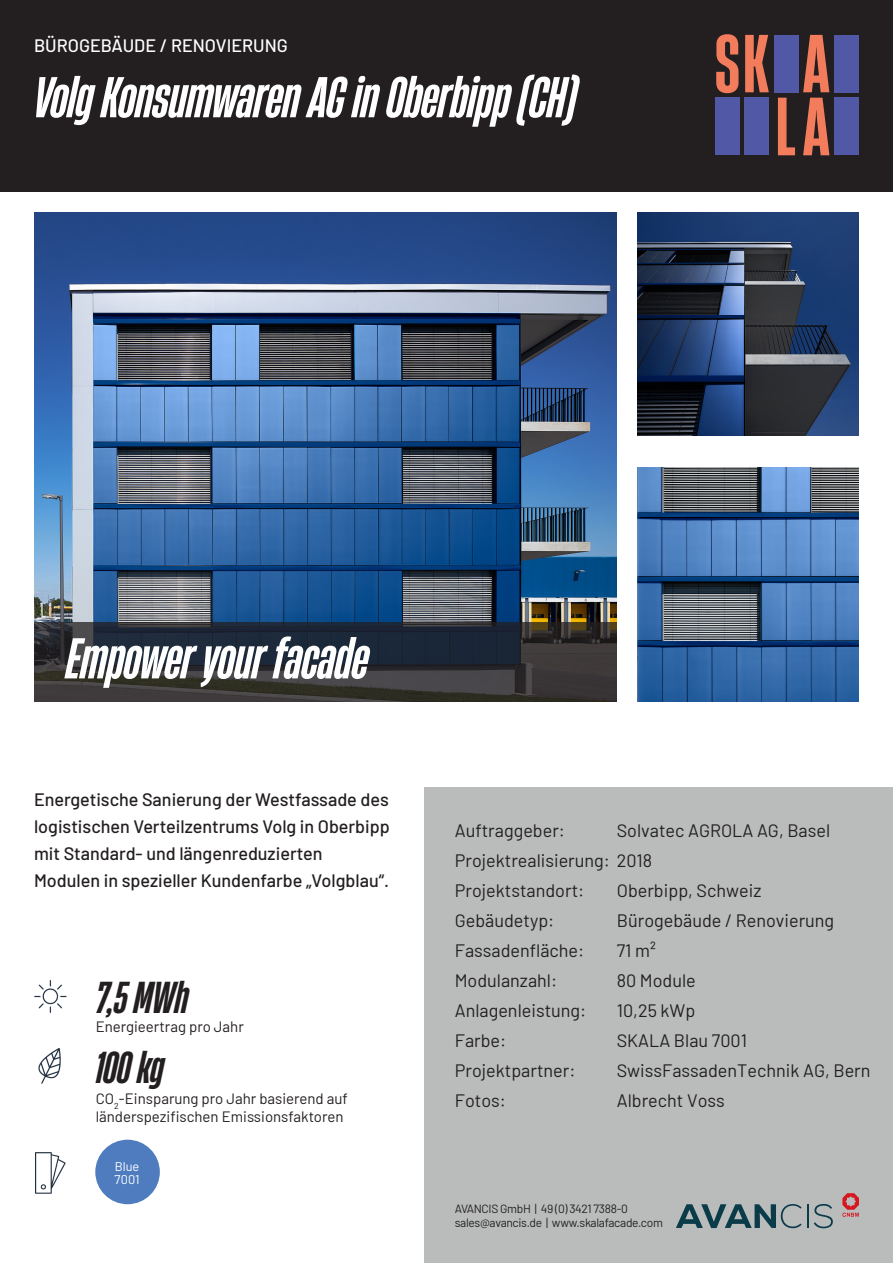
<style>
.page{position:relative;width:893px;height:1263px;background:#fff}
.page>*{position:absolute;margin:0;border:0;box-sizing:border-box;transform-origin:0 0}
.t1{font:italic 700 54px "Heading Now 36";color:#fff}
.t2{font:italic 700 42px "Heading Now 36";color:#231f20}
.t3{font:18px "Barlow";color:#231f20}
.t4{font:500 18px "Barlow";color:#231f20}
.t5{font:500 18px "Barlow";color:#fff}
.t6{font:15px/18px "Barlow";color:#231f20}
.t7{font:12.75px/12.8px "Barlow";color:#fff}
.t8{font:12px "Barlow";letter-spacing:-.025em;color:#231f20}
</style>
<div class="page">
<div style="left:424px;top:787px;width:469px;height:476px;background:#babcbc"></div>
<div style="left:0;top:0;width:893px;height:191px;background:#231f20"></div>
<img style="left:638px;top:468px;width:221px;height:234px">
<img style="left:34px;top:213px;width:583px;height:409px">
<img style="left:638px;top:213px;width:221px;height:222px">
<img style="left:34px;top:980px;width:33px;height:33px">
<img style="left:38px;top:1048px;width:23px;height:36px">
<img style="left:35px;top:1152px;width:31px;height:42px">
<svg style="left:676px;top:1204px;width:126px;height:24px"></svg>
<hr style="left:807px;top:1204px;width:2px;height:24px;background:#0a3b49">
<svg style="left:814px;top:1204px;width:19px;height:24px"></svg>
<svg style="left:842px;top:1193px;width:17px;height:24px"></svg>
<svg style="left:34px;top:622px;width:583px;height:80px;background:#2e3136"></svg>
<div style="left:95px;top:1140px;width:65px;height:64px;background:#4f7cbf;border-radius:32px"></div>
<div style="left:774px;top:35px;width:25px;height:57px;background:#5159a7"></div>
<div style="left:834px;top:35px;width:24px;height:57px;background:#5159a7"></div>
<div style="left:715px;top:98px;width:24px;height:57px;background:#5159a7"></div>
<div style="left:745px;top:98px;width:24px;height:57px;background:#5159a7"></div>
<div style="left:834px;top:98px;width:24px;height:57px;background:#5159a7"></div>
<svg style="left:803px;top:35px;width:26px;height:57px"></svg>
<svg style="left:803px;top:98px;width:26px;height:57px"></svg>
<svg style="left:778px;top:98px;width:17px;height:57px"></svg>
<svg style="left:745px;top:35px;width:24px;height:57px"></svg>
<svg style="left:716px;top:34px;width:22px;height:59px"></svg>
<p class="t5" style="left:34px;top:33px;width:255px">BÜROGEBÄUDE / RENOVIERUNG</p>
<p class="t1" style="left:34px;top:60px;width:544px">Volg Konsumwaren AG in Oberbipp (CH)</p>
<p class="t1" style="left:66px;top:621px;width:304px">Empower your facade</p>
<p class="t4" style="left:34px;top:786px;width:356px">Energetische Sanierung der Westfassade des</p>
<p class="t4" style="left:34px;top:813px;width:357px">logistischen Verteilzentrums Volg in Oberbipp</p>
<p class="t4" style="left:34px;top:840px;width:290px">mit Standard- und längenreduzierten</p>
<p class="t4" style="left:34px;top:867px;width:357px">Modulen in spezieller Kundenfarbe „Volgblau“.</p>
<p class="t2" style="left:96px;top:968px;width:94px">7,5 MWh</p>
<p class="t2" style="left:96px;top:1038px;width:70px">100 kg</p>
<p class="t6" style="left:96px;top:1017px;width:150px">Energieertrag pro Jahr</p>
<p class="t6" style="left:96px;top:1088px;width:253px">CO<sub>2</sub>-Einsparung pro Jahr basierend auf länderspezifischen Emissionsfaktoren</p>
<p class="t7" style="left:115px;top:1159px;width:27px">Blue<br>7001</p>
<p class="t3" style="left:455px;top:818px;width:112px">Auftraggeber:</p>
<p class="t3" style="left:617px;top:818px;width:215px">Solvatec AGROLA AG, Basel</p>
<p class="t3" style="left:455px;top:848px;width:199px">Projektrealisierung: 2018</p>
<p class="t3" style="left:455px;top:878px;width:131px">Projektstandort:</p>
<p class="t3" style="left:617px;top:878px;width:146px">Oberbipp, Schweiz</p>
<p class="t3" style="left:455px;top:908px;width:101px">Gebäudetyp:</p>
<p class="t3" style="left:617px;top:908px;width:219px">Bürogebäude / Renovierung</p>
<p class="t3" style="left:455px;top:938px;width:131px">Fassadenfläche:</p>
<p class="t3" style="left:617px;top:938px;width:41px">71 m²</p>
<p class="t3" style="left:455px;top:968px;width:104px">Modulanzahl:</p>
<p class="t3" style="left:617px;top:968px;width:81px">80 Module</p>
<p class="t3" style="left:455px;top:998px;width:133px">Anlagenleistung:</p>
<p class="t3" style="left:617px;top:998px;width:80px">10,25 kWp</p>
<p class="t3" style="left:455px;top:1028px;width:53px">Farbe:</p>
<p class="t3" style="left:617px;top:1028px;width:132px">SKALA Blau 7001</p>
<p class="t3" style="left:455px;top:1058px;width:122px">Projektpartner:</p>
<p class="t3" style="left:617px;top:1058px;width:255px">SwissFassadenTechnik AG, Bern</p>
<p class="t3" style="left:455px;top:1088px;width:53px">Fotos:</p>
<p class="t3" style="left:617px;top:1088px;width:109px">Albrecht Voss</p>
<p class="t8" style="left:455px;top:1200px;width:175px">AVANCIS GmbH | 49 (0) 3421 7388-0</p>
<p class="t8" style="left:455px;top:1213px;width:210px">sales@avancis.de | www.skalafacade.com</p>
</div>
